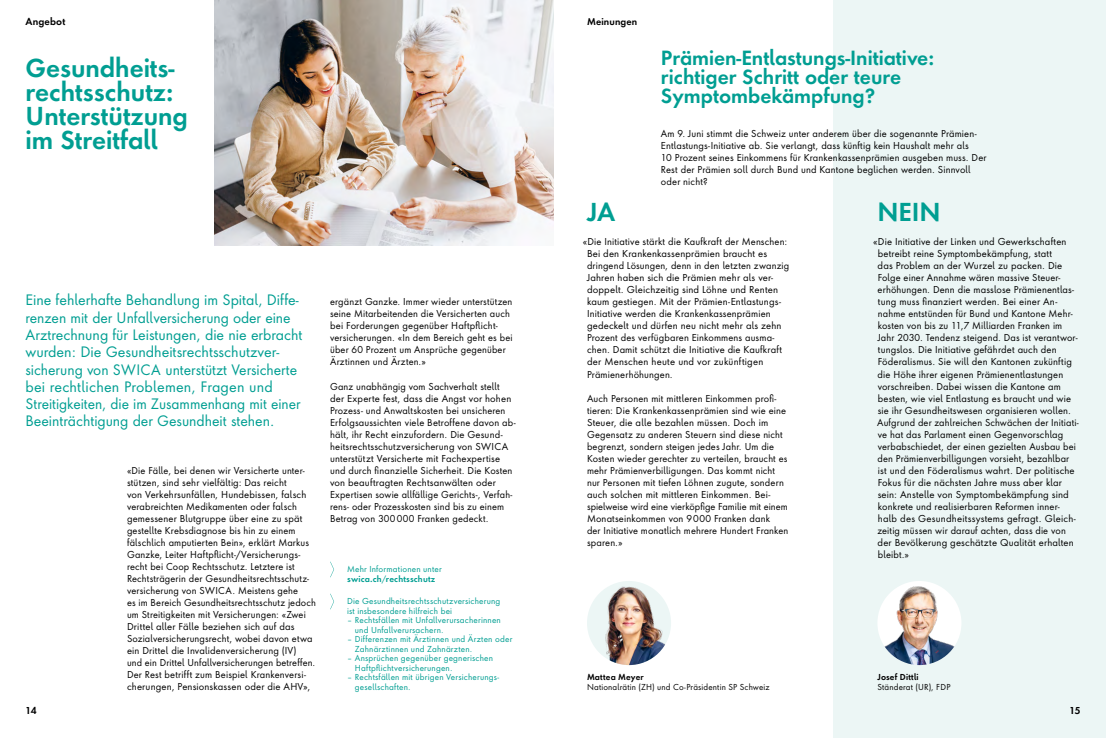
<style>
.page{position:relative;width:1106px;height:738px;background:#fff}
.page>*{position:absolute;margin:0;border:0;box-sizing:border-box;transform-origin:0 0}
.t1{font:600 24px/24px "Futura Next";letter-spacing:-.005em;color:#009e92}
.t2{font:600 19px/19px "Futura Next";letter-spacing:-.005em;color:#009e92}
.t3{font:14px/17.2px "Futura Next";letter-spacing:-.005em;color:#009e92}
.t4{font:9.3px/12px "Futura Next";letter-spacing:.015em;color:#000}
.t5{font:600 9.3px "Futura Next";letter-spacing:.015em;color:#000}
.t6{font:600 9px "Futura Next";letter-spacing:.015em;color:#000}
.t7{font:8px/9.5px "Futura Next";letter-spacing:.02em;color:#009e92}
.t8{font:8px "Futura Next";letter-spacing:.02em;color:#000}
.t9{font:600 8px "Futura Next";letter-spacing:.025em;color:#000}
.s1{font-weight:600}
</style>
<div class="page">
<img style="left:214px;top:0;width:339px;height:245px">
<div style="left:833px;top:0;width:273px;height:737px;background:#ecf6f5"></div>
<img style="left:587px;top:580px;width:84px;height:84px;border-radius:42px">
<img style="left:877px;top:580px;width:84px;height:84px;border-radius:42px">
<svg style="left:330px;top:561px;width:4px;height:16px"></svg>
<svg style="left:330px;top:593px;width:4px;height:16px"></svg>
<p class="t5" style="left:26px;top:15px;width:41px">Angebot</p>
<h1 class="t1" style="left:26px;top:56px;width:164px">Gesundheits&shy;rechtsschutz:<br>Unterstützung im Streitfall</h1>
<p class="t3" style="left:26px;top:291px;width:279px">Eine fehlerhafte Behandlung im Spital, Diffe&shy;renzen mit der Unfallversicherung oder eine Arztrechnung für Leistungen, die nie erbracht wurden: Die Gesundheitsrechtsschutzver&shy;sicherung von SWICA unterstützt Versicherte bei rechtlichen Problemen, Fragen und Streitigkeiten, die im Zusammenhang mit einer Beeinträchtigung der Gesundheit stehen.</p>
<p class="t4" style="left:127px;top:463px;width:190px">«Die Fälle, bei denen wir Versicherte unter&shy;stützen, sind sehr vielfältig: Das reicht<br>von Verkehrsunfällen, Hundebissen, falsch verabreichten Medikamenten oder falsch gemessener Blutgruppe über eine zu spät gestellte Krebsdiagnose bis hin zu einem fälschlich amputierten Bein», erklärt Markus Ganzke, Leiter Haftpflicht-/Versicherungs&shy;recht bei Coop Rechtsschutz. Letztere ist Rechtsträgerin der Gesundheitsrechtsschutz&shy;versicherung von SWICA. Meistens gehe<br>es im Bereich Gesundheitsrechtsschutz jedoch um Streitigkeiten mit Versicherungen: «Zwei Drittel aller Fälle beziehen sich auf das Sozialversicherungsrecht, wobei davon etwa ein Drittel die Invalidenversicherung (IV)<br>und ein Drittel Unfallversicherungen betreffen.<br>Der Rest betrifft zum Beispiel Krankenversi&shy;cherungen, Pensionskassen oder die AHV»,</p>
<p class="t4" style="left:330px;top:295px;width:184px">ergänzt Ganzke. Immer wieder unterstützen seine Mitarbeitenden die Versicherten auch bei Forderungen gegenüber Haftpflicht&shy;versicherungen. «In dem Bereich geht es bei über 60 Prozent um Ansprüche gegenüber Ärztinnen und Ärzten.»</p>
<p class="t4" style="left:330px;top:379px;width:187px">Ganz unabhängig vom Sachverhalt stellt der Experte fest, dass die Angst vor hohen Prozess- und Anwaltskosten bei unsicheren Erfolgsaussichten viele Betroffene davon ab&shy;hält, ihr Recht einzufordern. Die Gesund&shy;heitsrechtsschutzversicherung von SWICA unterstützt Versicherte mit Fachexpertise und durch finanzielle Sicherheit. Die Kosten von beauftragten Rechtsanwälten oder Expertisen sowie allfällige Gerichts-, Verfah&shy;rens- oder Prozesskosten sind bis zu einem Betrag von 300000 Franken gedeckt.</p>
<p class="t7" style="left:347px;top:563px;width:96px">Mehr Informationen unter <span class="s1">swica.ch</span>/<span class="s1">rechtsschutz</span></p>
<p class="t7" style="left:347px;top:595px;width:155px">Die Gesundheitsrechtsschutzversicherung ist insbesondere hilfreich bei</p>
<p class="t7" style="left:355px;top:614px;width:148px;text-indent:-8px">– Rechtsfällen mit Unfallverursacherinnen und Unfallverursachern.</p>
<p class="t7" style="left:355px;top:633px;width:159px;text-indent:-8px">– Differenzen mit Ärztinnen und Ärzten oder<br>Zahnärztinnen und Zahnärzten.</p>
<p class="t7" style="left:355px;top:652px;width:140px;text-indent:-8px">– Ansprüchen gegenüber gegnerischen<br>Haftpflichtversicherungen.</p>
<p class="t7" style="left:355px;top:671px;width:146px;text-indent:-8px">– Rechtsfällen mit übrigen Versicherungs&shy;gesellschaften.</p>
<p class="t6" style="left:587px;top:15px;width:52px">Meinungen</p>
<h2 class="t2" style="left:661px;top:48px;width:275px">Prämien-Entlastungs-Initiative: richtiger Schritt oder teure<br>Symptombekämpfung?</h2>
<p class="t4" style="left:661px;top:127px;width:327px">Am 9. Juni stimmt die Schweiz unter anderem über die sogenannte Prämien-Entlastungs-Initiative ab. Sie verlangt, dass künftig kein Haushalt mehr als<br>10 Prozent seines Einkommens für Krankenkassenprämien ausgeben muss. Der Rest der Prämien soll durch Bund und Kantone beglichen werden. Sinnvoll oder nicht?</p>
<h1 class="t1" style="left:587px;top:200px;width:30px">JA</h1>
<h1 class="t1" style="left:877px;top:200px;width:65px">NEIN</h1>
<p class="t4" style="left:587px;top:235px;width:204px;text-indent:-4px">«Die Initiative stärkt die Kaufkraft der Menschen:<br>Bei den Krankenkassenprämien braucht es dringend Lösungen, denn in den letzten zwanzig Jahren haben sich die Prämien mehr als ver&shy;doppelt. Gleichzeitig sind Löhne und Renten kaum gestiegen. Mit der Prämien-Entlastungs-Initiative werden die Krankenkassenprämien gedeckelt und dürfen neu nicht mehr als zehn Prozent des verfügbaren Einkommens ausma&shy;chen. Damit schützt die Initiative die Kaufkraft der Menschen heute und vor zukünftigen Prämienerhöhungen.</p>
<p class="t4" style="left:587px;top:391px;width:203px">Auch Personen mit mittleren Einkommen profi&shy;tieren: Die Krankenkassenprämien sind wie eine Steuer, die alle bezahlen müssen. Doch im Gegensatz zu anderen Steuern sind diese nicht begrenzt, sondern steigen jedes Jahr. Um die Kosten wieder gerechter zu verteilen, braucht es mehr Prämienverbilligungen. Das kommt nicht nur Personen mit tiefen Löhnen zugute, sondern auch solchen mit mittleren Einkommen. Bei&shy;spielweise wird eine vierköpfige Familie mit einem Monatseinkommen von 9000 Franken dank<br>der Initiative monatlich mehrere Hundert Franken sparen.»</p>
<p class="t9" style="left:587px;top:671px;width:58px">Mattea Meyer</p>
<p class="t8" style="left:587px;top:680px;width:184px">Nationalrätin (ZH) und Co-Präsidentin SP Schweiz</p>
<p class="t4" style="left:877px;top:235px;width:203px;text-indent:-4px">«Die Initiative der Linken und Gewerkschaften betreibt reine Symptombekämpfung, statt<br>das Problem an der Wurzel zu packen. Die Folge einer Annahme wären massive Steuer&shy;erhöhungen. Denn die masslose Prämienentlas&shy;tung muss finanziert werden. Bei einer An&shy;nahme entstünden für Bund und Kantone Mehr&shy;kosten von bis zu 11,7 Milliarden Franken im Jahr 2030. Tendenz steigend. Das ist verantwor&shy;tungslos. Die Initiative gefährdet auch den Föderalismus. Sie will den Kantonen zukünftig die Höhe ihrer eigenen Prämienentlastungen vorschreiben. Dabei wissen die Kantone am besten, wie viel Entlastung es braucht und wie sie ihr Gesundheitswesen organisieren wollen.<br>Aufgrund der zahlreichen Schwächen der Initiati&shy;ve hat das Parlament einen Gegenvorschlag verbabschiedet, der einen gezielten Ausbau bei den Prämienverbilligungen vorsieht, bezahlbar ist und den Föderalismus wahrt. Der politische Fokus für die nächsten Jahre muss aber klar sein: Anstelle von Symptombekämpfung sind konkrete und realisierbaren Reformen inner&shy;halb des Gesundheitssystems gefragt. Gleich&shy;zeitig müssen wir darauf achten, dass die von der Bevölkerung geschätzte Qualität erhalten bleibt.»</p>
<p class="t9" style="left:877px;top:671px;width:43px">Josef Dittli</p>
<p class="t8" style="left:877px;top:680px;width:75px">Ständerat (UR), FDP</p>
<p class="t5" style="left:26px;top:703px;width:12px">14</p>
<p class="t5" style="left:1069px;top:703px;width:12px">15</p>
</div>
